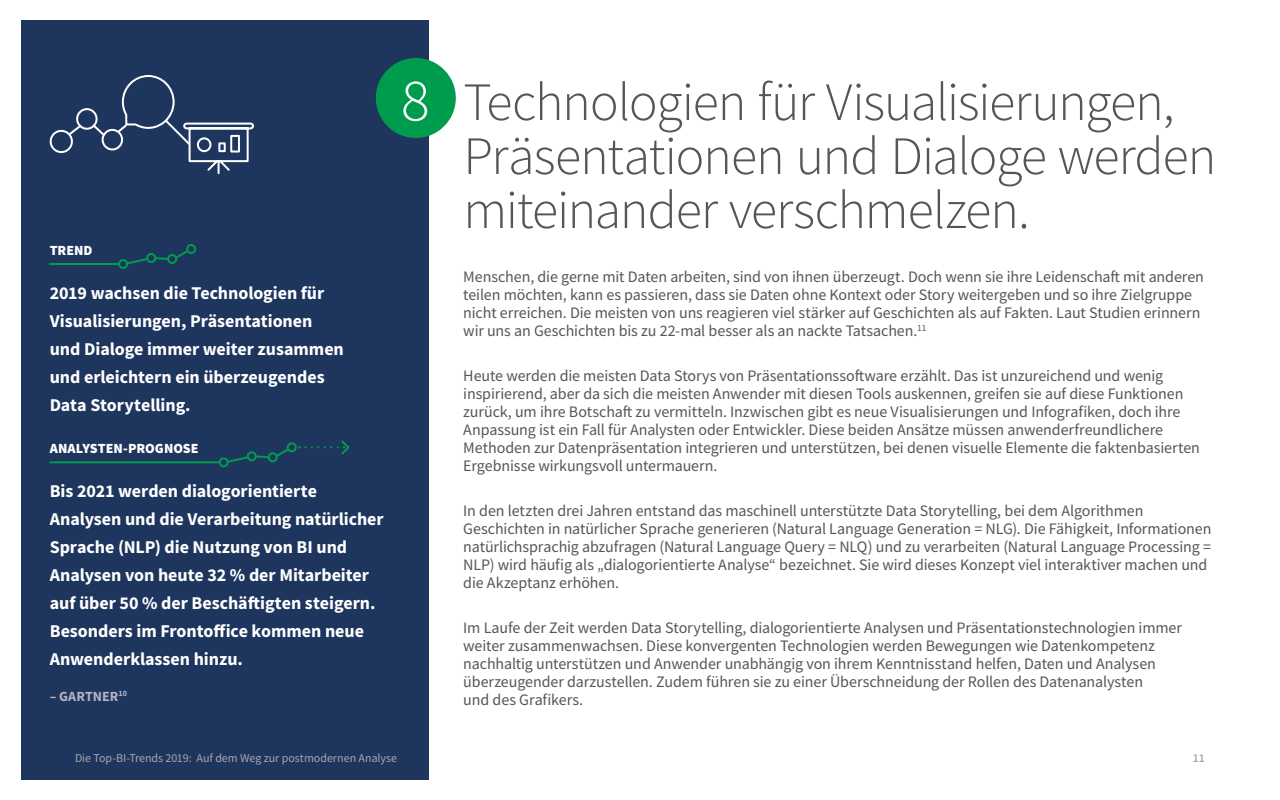
<style>
.page{position:relative;width:1280px;height:800px;background:#fff}
.page>*{position:absolute;margin:0;border:0;box-sizing:border-box;transform-origin:0 0}
.t1{font:300 54px/54px "Source Sans Pro";letter-spacing:-.025em;color:#54565b}
.t2{font:700 18px/28px "Source Sans Pro";letter-spacing:-.005em;color:#fff}
.t3{font:16px/18px "Source Sans Pro";letter-spacing:-.005em;color:#54565b}
.t4{font:900 14px "Source Sans Pro";color:#fff}
.t5{font:700 14px "Source Sans Pro";color:#b3b2c3}
.t6{font:12px "Source Sans Pro";letter-spacing:-.005em;color:#aaa7aa}
.t7{font:600 12px "Source Sans Pro";color:#aaa7aa}
.s1{font-size:60px;color:#fff}
</style>
<div class="page">
<div style="left:21px;top:20px;width:407px;height:760px;background:#1e355e"></div>
<div style="left:376px;top:58px;width:80px;height:80px;background:#009c4d;border-radius:50%"></div>
<hr style="left:50px;top:461px;width:170px;height:2px;background:#009c4d">
<svg style="left:229px;top:447px;width:62px;height:16px"></svg>
<div style="left:219px;top:457px;width:10px;height:10px;border:2px solid #009c4d;border-radius:50%"></div>
<div style="left:247px;top:451px;width:10px;height:10px;border:2px solid #009c4d;border-radius:50%"></div>
<div style="left:268px;top:452px;width:10px;height:10px;border:2px solid #009c4d;border-radius:50%"></div>
<div style="left:287px;top:442px;width:10px;height:10px;border:2px solid #009c4d;border-radius:50%"></div>
<svg style="left:299px;top:440px;width:51px;height:15px"></svg>
<hr style="left:50px;top:263px;width:69px;height:2px;background:#009c4d">
<svg style="left:125px;top:251px;width:64px;height:14px"></svg>
<div style="left:118px;top:259px;width:10px;height:10px;border:2px solid #009c4d;border-radius:50%"></div>
<div style="left:146px;top:253px;width:10px;height:10px;border:2px solid #009c4d;border-radius:50%"></div>
<div style="left:167px;top:254px;width:10px;height:10px;border:2px solid #009c4d;border-radius:50%"></div>
<div style="left:186px;top:244px;width:10px;height:10px;border:2px solid #009c4d;border-radius:50%"></div>
<div style="left:50px;top:130px;width:23px;height:23px;border:2px solid #fff;border-radius:50%"></div>
<svg style="left:68px;top:75px;width:186px;height:100px"></svg>
<p class="t4" style="left:50px;top:241px;width:44px">TREND</p>
<p class="t2" style="left:50px;top:279px;width:296px">2019 wachsen die Technologien für<br>Visualisierungen, Präsentationen und Dialoge immer weiter zusammen und erleichtern ein überzeugendes<br>Data Storytelling.</p>
<p class="t4" style="left:50px;top:439px;width:151px">ANALYSTEN-PROGNOSE</p>
<p class="t2" style="left:50px;top:477px;width:336px">Bis 2021 werden dialogorientierte Analysen und die Verarbeitung natürlicher Sprache (NLP) die Nutzung von BI und Analysen von heute 32 % der Mitarbeiter auf über 50 % der Beschäftigten steigern.<br>Besonders im Frontoffice kommen neue Anwenderklassen hinzu.</p>
<p class="t5" style="left:50px;top:687px;width:79px">– GARTNER<sup>10</sup></p>
<h1 class="t1" style="left:463px;top:75px;width:755px;text-indent:-62px"><span class="s1">8</span> Technologien für Visualisierungen,<br>Präsentationen und Dialoge werden miteinander verschmelzen.</h1>
<p class="t3" style="left:463px;top:268px;width:742px">Menschen, die gerne mit Daten arbeiten, sind von ihnen überzeugt. Doch wenn sie ihre Leidenschaft mit anderen teilen möchten, kann es passieren, dass sie Daten ohne Kontext oder Story weitergeben und so ihre Zielgruppe nicht erreichen. Die meisten von uns reagieren viel stärker auf Geschichten als auf Fakten. Laut Studien erinnern wir uns an Geschichten bis zu 22-mal besser als an nackte Tatsachen.<sup>11</sup></p>
<p class="t3" style="left:463px;top:367px;width:738px">Heute werden die meisten Data Storys von Präsentationssoftware erzählt. Das ist unzureichend und wenig inspirierend, aber da sich die meisten Anwender mit diesen Tools auskennen, greifen sie auf diese Funktionen zurück, um ihre Botschaft zu vermitteln. Inzwischen gibt es neue Visualisierungen und Infografiken, doch ihre Anpassung ist ein Fall für Analysten oder Entwickler. Diese beiden Ansätze müssen anwenderfreundlichere Methoden zur Datenpräsentation integrieren und unterstützen, bei denen visuelle Elemente die faktenbasierten Ergebnisse wirkungsvoll untermauern.</p>
<p class="t3" style="left:463px;top:502px;width:750px">In den letzten drei Jahren entstand das maschinell unterstützte Data Storytelling, bei dem Algorithmen Geschichten in natürlicher Sprache generieren (Natural Language Generation = NLG). Die Fähigkeit, Informationen natürlichsprachig abzufragen (Natural Language Query = NLQ) und zu verarbeiten (Natural Language Processing = NLP) wird häufig als „dialogorientierte Analyse“ bezeichnet. Sie wird dieses Konzept viel interaktiver machen und die Akzeptanz erhöhen.</p>
<p class="t3" style="left:463px;top:619px;width:720px">Im Laufe der Zeit werden Data Storytelling, dialogorientierte Analysen und Präsentationstechnologien immer weiter zusammenwachsen. Diese konvergenten Technologien werden Bewegungen wie Datenkompetenz nachhaltig unterstützen und Anwender unabhängig von ihrem Kenntnisstand helfen, Daten und Analysen überzeugender darzustellen. Zudem führen sie zu einer Überschneidung der Rollen des Datenanalysten<br>und des Grafikers.</p>
<p class="t6" style="left:75px;top:751px;width:324px">Die Top-BI-Trends 2019: Auf dem Weg zur postmodernen Analyse</p>
<p class="t7" style="left:1193px;top:750px;width:14px">11</p>
</div>
